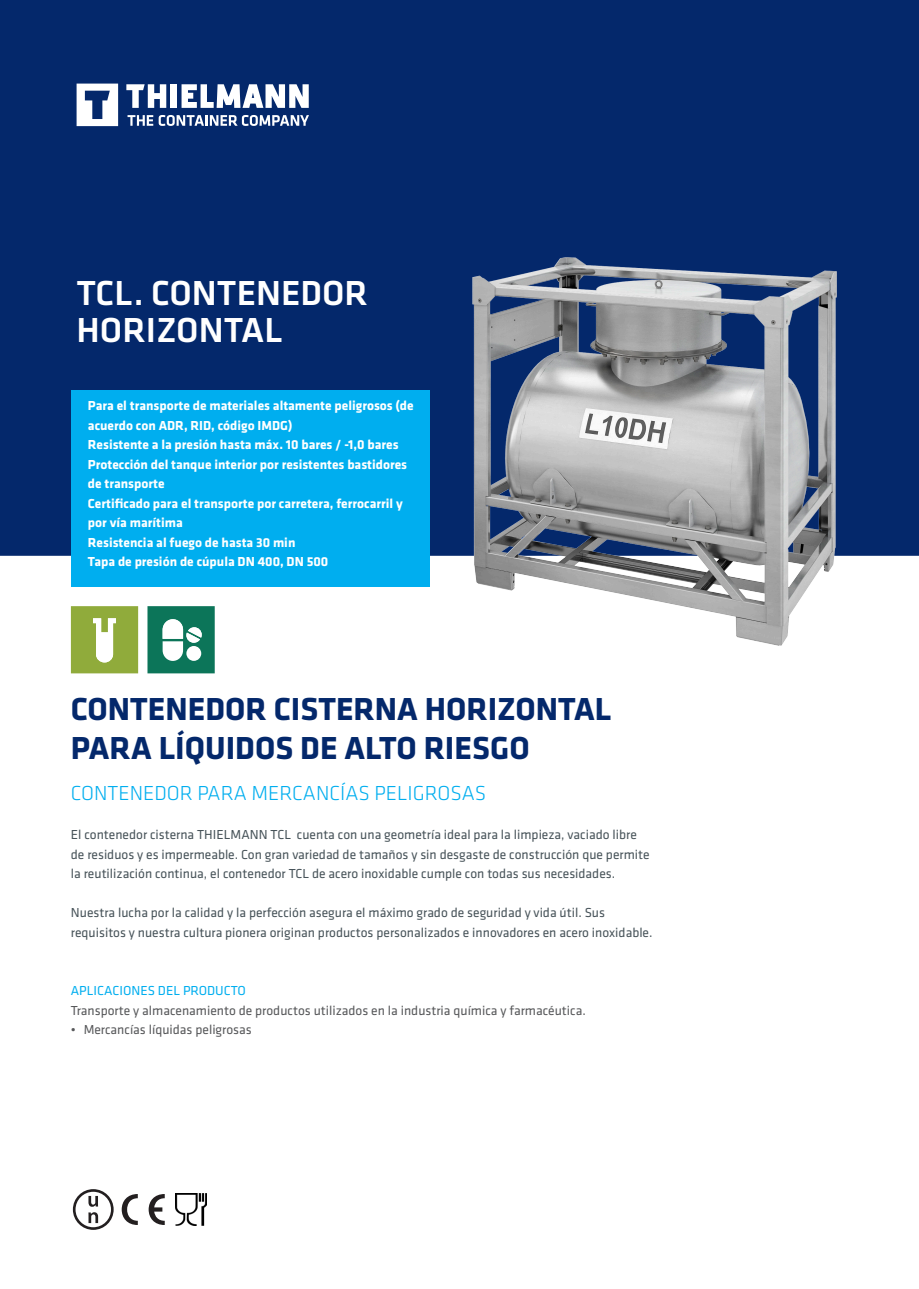
<style>
.page{position:relative;width:919px;height:1289px;background:#fff}
.page>*{position:absolute;margin:0;border:0;box-sizing:border-box;transform-origin:0 0}
.Titular{font:500 36px/37.5px "Klavika";color:#fff}
.Subtitular{font:700 33px/39px "Klavika";color:#04286b}
.Tit_Parrafo{font:300 21px "Klavika";color:#00aeef}
.t1{font:13.5px/19.5px "Klavika";color:#475359}
.t2{font:700 13.5px/19.5px "Klavika";color:#fff}
.t3{font:13.5px "Klavika";color:#57585a}
.t4{font:13.5px "Klavika";color:#00aeef}
</style>
<div class="page">
<div style="left:1px;top:1px;width:917px;height:554px;background:#04286b"></div>
<div style="left:71px;top:390px;width:358px;height:196px;background:#00aeef"></div>
<img style="left:434px;top:257px;width:445px;height:389px">
<img style="left:175px;top:1193px;width:31px;height:31px">
<svg style="left:73px;top:1189px;width:41px;height:40px"></svg>
<svg style="left:77px;top:84px;width:41px;height:42px"></svg>
<svg style="left:126px;top:84px;width:40px;height:24px"></svg>
<div style="left:171px;top:84px;width:6px;height:24px;background:#fff"></div>
<svg style="left:181px;top:84px;width:128px;height:24px"></svg>
<svg style="left:127px;top:115px;width:26px;height:11px"></svg>
<svg style="left:159px;top:115px;width:150px;height:11px"></svg>
<svg style="left:71px;top:606px;width:67px;height:67px;background:#a0b758"></svg>
<svg style="left:147px;top:606px;width:68px;height:67px"></svg>
<svg style="left:122px;top:1194px;width:16px;height:30px"></svg>
<svg style="left:149px;top:1194px;width:16px;height:30px"></svg>
<p class="Titular" style="left:77px;top:273px;width:293px">TCL. CONTENEDOR<br>HORIZONTAL</p>
<p class="t2" style="left:88px;top:395px;width:327px">Para el transporte de materiales altamente peligrosos (de acuerdo con ADR, RID, código IMDG)</p>
<p class="t2" style="left:88px;top:434px;width:312px">Resistente a la presión hasta máx. 10 bares / -1,0 bares</p>
<p class="t2" style="left:88px;top:453px;width:320px">Protección del tanque interior por resistentes bastidores de transporte</p>
<p class="t2" style="left:88px;top:492px;width:316px">Certificado para el transporte por carretera, ferrocarril y por vía marítima</p>
<p class="t2" style="left:88px;top:531px;width:209px">Resistencia al fuego de hasta 30 min</p>
<p class="t2" style="left:88px;top:551px;width:242px">Tapa de presión de cúpula DN 400, DN 500</p>
<p class="Subtitular" style="left:71px;top:687px;width:541px">CONTENEDOR CISTERNA HORIZONTAL<br>PARA LÍQUIDOS DE ALTO RIESGO</p>
<p class="Tit_Parrafo" style="left:71px;top:780px;width:417px">CONTENEDOR PARA MERCANCÍAS PELIGROSAS</p>
<p class="t1" style="left:71px;top:824px;width:580px">El contenedor cisterna THIELMANN TCL cuenta con una geometría ideal para la limpieza, vaciado libre de residuos y es impermeable. Con gran variedad de tamaños y sin desgaste de construcción que permite la reutilización continua, el contenedor TCL de acero inoxidable cumple con todas sus necesidades.</p>
<p class="t1" style="left:71px;top:902px;width:583px">Nuestra lucha por la calidad y la perfección asegura el máximo grado de seguridad y vida útil. Sus requisitos y nuestra cultura pionera originan productos personalizados e innovadores en acero inoxidable.</p>
<p class="t4" style="left:71px;top:981px;width:177px">APLICACIONES DEL PRODUCTO</p>
<p class="t3" style="left:71px;top:1001px;width:516px">Transporte y almacenamiento de productos utilizados en la industria química y farmacéutica.</p>
<p class="t3" style="left:71px;top:1020px;width:182px">• Mercancías líquidas peligrosas</p>
</div>
